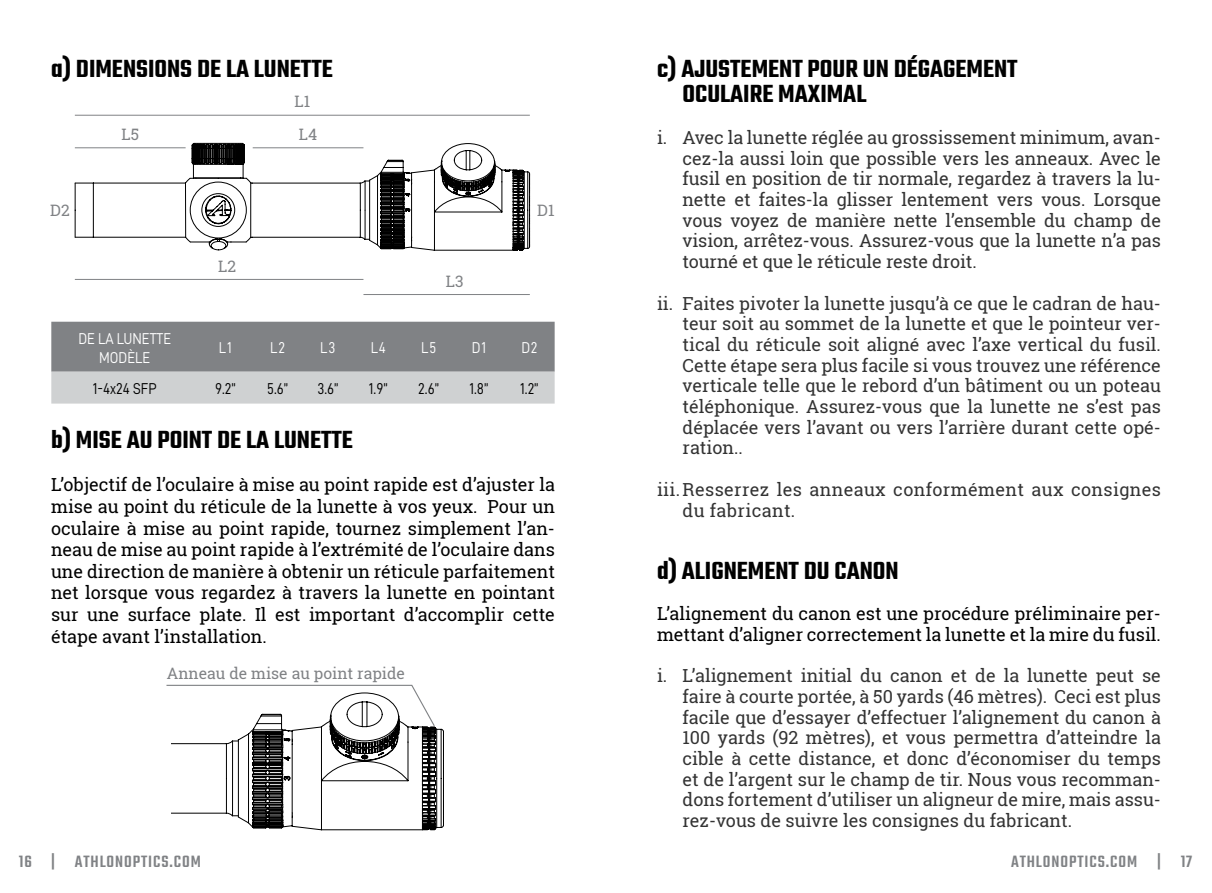
<style>
.page{position:relative;width:1212px;height:893px;background:#fff}
.page>*{position:absolute;margin:0;border:0;box-sizing:border-box;transform-origin:0 0}
.Text_Standard{font:600 27px "Teko";color:#000}
.t1{font:18px/20.7px "Roboto Slab";color:#333;text-align:justify}
.Text_Standard-2{font:18px/21.6px "Roboto Slab";color:#000;text-align:justify}
.t2{font:18px/20.7px "Roboto Slab";letter-spacing:.02em;color:#333}
.t3{font:500 18px "Teko";letter-spacing:.05em;color:#808285}
.t4{font:15.75px "D DIN";color:#000;scale:.9 1}
.t5{font:15.75px/18.9px "D DIN";color:#fff;text-align:center;scale:.9 1}
.Text_Standard-3{font:15.75px "Roboto Slab";color:#808285}
.Text_Standard_No_Gri{font:15.75px "Roboto Slab";color:#808285}
</style>
<div class="page">
<svg style="left:51px;top:322px;width:504px;height:82px;background:#9fa1a3"></svg>
<svg style="left:166px;top:684px;width:278px;height:146px"></svg>
<hr style="left:363px;top:294px;width:167px;height:1px;background:#808285">
<hr style="left:75px;top:115px;width:455px;height:1px;background:#808285">
<hr style="left:75px;top:279px;width:288px;height:1px;background:#808285">
<svg style="left:75px;top:143px;width:455px;height:108px"></svg>
<p class="Text_Standard" style="left:51px;top:52px;width:283px">a) DIMENSIONS DE LA LUNETTE</p>
<p class="Text_Standard_No_Gri" style="left:121px;top:124px;width:19px">L5</p>
<p class="Text_Standard_No_Gri" style="left:294px;top:91px;width:17px">L1</p>
<p class="Text_Standard_No_Gri" style="left:299px;top:124px;width:20px">L4</p>
<p class="Text_Standard_No_Gri" style="left:50px;top:199px;width:21px">D2</p>
<p class="Text_Standard_No_Gri" style="left:537px;top:199px;width:19px">D1</p>
<p class="Text_Standard_No_Gri" style="left:218px;top:256px;width:19px">L2</p>
<p class="Text_Standard_No_Gri" style="left:446px;top:271px;width:19px">L3</p>
<p class="t5" style="left:78px;top:329px;width:105px">DE LA LUNETTE<br>MODÈLE</p>
<p class="t5" style="left:219px;top:338px;width:16px">L1</p>
<p class="t5" style="left:270px;top:338px;width:18px">L2</p>
<p class="t5" style="left:320px;top:338px;width:18px">L3</p>
<p class="t5" style="left:371px;top:338px;width:19px">L4</p>
<p class="t5" style="left:421px;top:338px;width:18px">L5</p>
<p class="t5" style="left:472px;top:338px;width:17px">D1</p>
<p class="t5" style="left:521px;top:338px;width:19px">D2</p>
<p class="t4" style="left:93px;top:380px;width:72px">1-4x24 SFP</p>
<p class="t4" style="left:215px;top:380px;width:25px">9.2”</p>
<p class="t4" style="left:267px;top:380px;width:25px">5.6”</p>
<p class="t4" style="left:317px;top:380px;width:25px">3.6”</p>
<p class="t4" style="left:369px;top:380px;width:22px">1.9”</p>
<p class="t4" style="left:418px;top:380px;width:25px">2.6”</p>
<p class="t4" style="left:469px;top:380px;width:23px">1.8”</p>
<p class="t4" style="left:520px;top:380px;width:22px">1.2”</p>
<p class="Text_Standard" style="left:51px;top:423px;width:303px">b) MISE AU POINT DE LA LUNETTE</p>
<p class="Text_Standard-2" style="left:51px;top:474px;width:505px">L’objectif de l’oculaire à mise au point rapide est d’ajuster la mise au point du réticule de la lunette à vos yeux. Pour un oculaire à mise au point rapide, tournez simplement l’an&shy;neau de mise au point rapide à l’extrémité de l’oculaire dans une direction de manière à obtenir un réticule parfaitement net lorsque vous regardez à travers la lunette en pointant sur une surface plate. Il est important d’accomplir cette étape avant l’installation.</p>
<p class="Text_Standard-3" style="left:167px;top:663px;width:240px">Anneau de mise au point rapide</p>
<p class="Text_Standard" style="left:657px;top:52px;width:362px">c) AJUSTEMENT POUR UN DÉGAGEMENT</p>
<p class="Text_Standard" style="left:682px;top:77px;width:185px">OCULAIRE MAXIMAL</p>
<p class="t1" style="left:682px;top:127px;width:480px;text-indent:-26px">i. Avec la lunette réglée au grossissement minimum, avan&shy;cez-la aussi loin que possible vers les anneaux. Avec le fusil en position de tir normale, regardez à travers la lu&shy;nette et faites-la glisser lentement vers vous. Lorsque vous voyez de manière nette l’ensemble du champ de vision, arrêtez-vous. Assurez-vous que la lunette n’a pas tourné et que le réticule reste droit.</p>
<p class="t1" style="left:682px;top:292px;width:480px;text-indent:-26px">ii. Faites pivoter la lunette jusqu’à ce que le cadran de hau&shy;teur soit au sommet de la lunette et que le pointeur ver&shy;tical du réticule soit aligné avec l’axe vertical du fusil.<br>Cette étape sera plus facile si vous trouvez une référence verticale telle que le rebord d’un bâtiment ou un poteau téléphonique. Assurez-vous que la lunette ne s’est pas déplacée vers l’avant ou vers l’arrière durant cette opé&shy;ration..</p>
<p class="t2" style="left:682px;top:479px;width:480px;text-indent:-26px">iii.Resserrez les anneaux conformément aux consignes du fabricant.</p>
<p class="Text_Standard" style="left:657px;top:554px;width:243px">d) ALIGNEMENT DU CANON</p>
<p class="Text_Standard-2" style="left:657px;top:603px;width:505px;line-height:20.7px">L’alignement du canon est une procédure préliminaire per&shy;mettant d’aligner correctement la lunette et la mire du fusil.</p>
<p class="t1" style="left:682px;top:665px;width:480px;text-indent:-26px">i. L’alignement initial du canon et de la lunette peut se faire à courte portée, à 50 yards (46 mètres). Ceci est plus facile que d’essayer d’effectuer l’alignement du canon à 100 yards (92 mètres), et vous permettra d’atteindre la cible à cette distance, et donc d’économiser du temps et de l’argent sur le champ de tir. Nous vous recomman&shy;dons fortement d’utiliser un aligneur de mire, mais assu&shy;rez-vous de suivre les consignes du fabricant.</p>
<p class="t3" style="left:19px;top:851px;width:183px">16 | ATHLONOPTICS.COM</p>
<p class="t3" style="left:1011px;top:851px;width:183px">ATHLONOPTICS.COM | 17</p>
</div>
